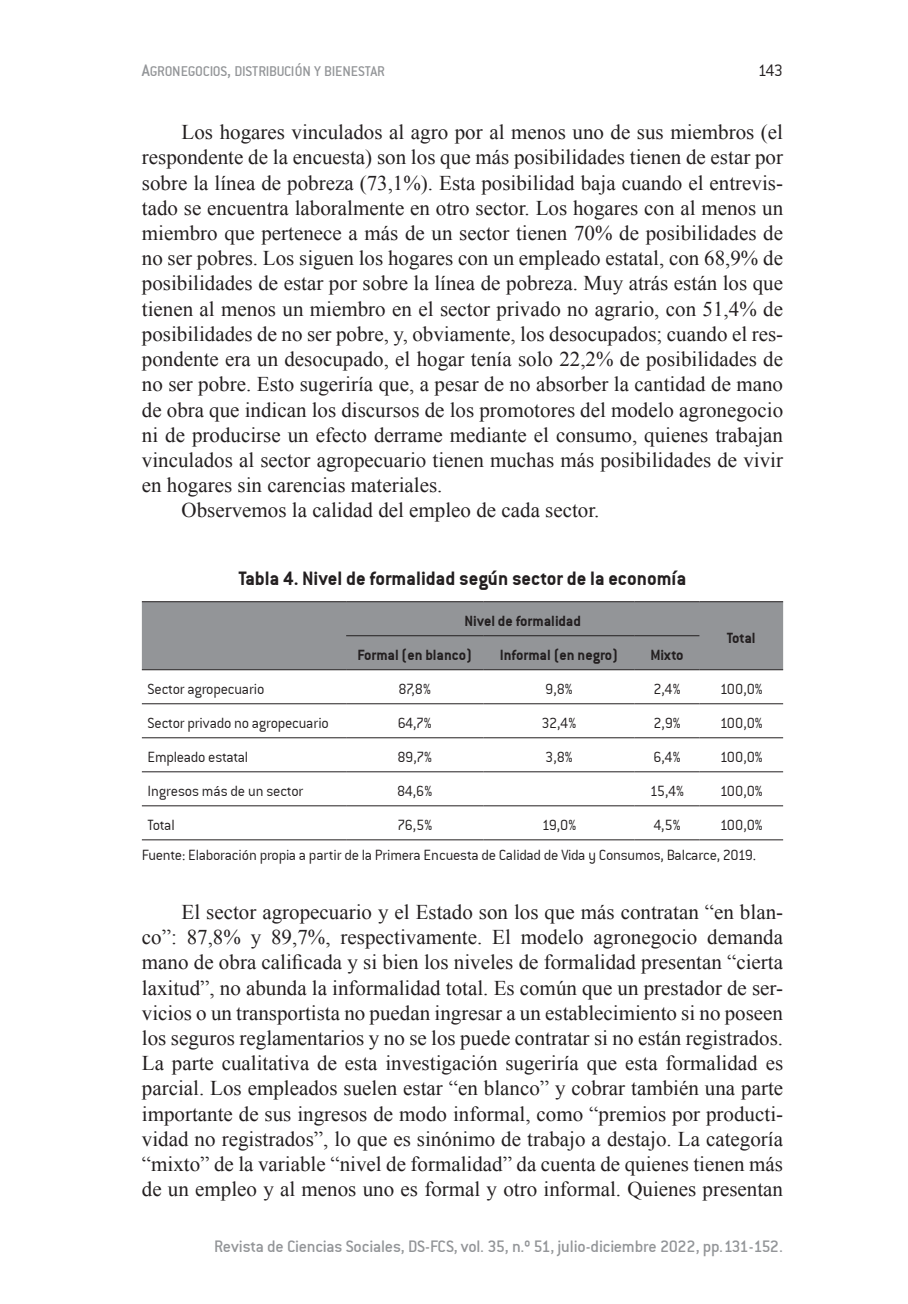
<style>
.page{position:relative;width:908px;height:1304px;background:#fff}
.page>*{position:absolute;margin:0;border:0;box-sizing:border-box;transform-origin:0 0}
.t1{font:21px/25.2px "Times New Roman";color:#231f20;text-align:justify}
.t2{font:21px "Conduit ITCTT Bold";color:#231f20}
.t3{font:18px "Conduit Md ITCTT Medium";letter-spacing:-.015em;color:#939598}
.t4{font:18px "Conduit ITCTT Light SC850";color:#231f20}
.t5{font:16px/30.4px "Conduit ITCTT Light";letter-spacing:-.015em;color:#231f20}
.t6{font:16px "Conduit ITCTT Bold";color:#231f20}
.t7{font:15.4px "Conduit Md ITCTT Medium SC850";letter-spacing:-.025em;color:#939598}
.s1{font-size:18px}
</style>
<div class="page">
<div style="left:142px;top:602px;width:640px;height:67px;background:#939598"></div>
<hr style="left:142px;top:601px;width:204px;height:1px;background:#231f20">
<hr style="left:346px;top:601px;width:137px;height:1px;background:#231f20">
<hr style="left:483px;top:601px;width:151px;height:1px;background:#231f20">
<hr style="left:634px;top:601px;width:65px;height:1px;background:#231f20">
<hr style="left:699px;top:601px;width:83px;height:1px;background:#231f20">
<hr style="left:346px;top:635px;width:137px;height:1px;background:#231f20">
<hr style="left:483px;top:635px;width:151px;height:1px;background:#231f20">
<hr style="left:634px;top:635px;width:65px;height:1px;background:#231f20">
<hr style="left:142px;top:669px;width:204px;height:1px;background:#231f20">
<hr style="left:346px;top:669px;width:137px;height:1px;background:#231f20">
<hr style="left:483px;top:669px;width:151px;height:1px;background:#231f20">
<hr style="left:634px;top:669px;width:65px;height:1px;background:#231f20">
<hr style="left:699px;top:669px;width:83px;height:1px;background:#231f20">
<hr style="left:142px;top:703px;width:204px;height:1px;background:#231f20">
<hr style="left:346px;top:703px;width:137px;height:1px;background:#231f20">
<hr style="left:483px;top:703px;width:151px;height:1px;background:#231f20">
<hr style="left:634px;top:703px;width:65px;height:1px;background:#231f20">
<hr style="left:699px;top:703px;width:83px;height:1px;background:#231f20">
<hr style="left:142px;top:737px;width:204px;height:1px;background:#231f20">
<hr style="left:346px;top:737px;width:137px;height:1px;background:#231f20">
<hr style="left:483px;top:737px;width:151px;height:1px;background:#231f20">
<hr style="left:634px;top:737px;width:65px;height:1px;background:#231f20">
<hr style="left:699px;top:737px;width:83px;height:1px;background:#231f20">
<hr style="left:142px;top:771px;width:204px;height:1px;background:#231f20">
<hr style="left:346px;top:771px;width:137px;height:1px;background:#231f20">
<hr style="left:483px;top:771px;width:151px;height:1px;background:#231f20">
<hr style="left:634px;top:771px;width:65px;height:1px;background:#231f20">
<hr style="left:699px;top:771px;width:83px;height:1px;background:#231f20">
<hr style="left:142px;top:805px;width:204px;height:1px;background:#231f20">
<hr style="left:346px;top:805px;width:137px;height:1px;background:#231f20">
<hr style="left:483px;top:805px;width:151px;height:1px;background:#231f20">
<hr style="left:634px;top:805px;width:65px;height:1px;background:#231f20">
<hr style="left:699px;top:805px;width:83px;height:1px;background:#231f20">
<hr style="left:142px;top:839px;width:204px;height:1px;background:#231f20">
<hr style="left:346px;top:839px;width:137px;height:1px;background:#231f20">
<hr style="left:483px;top:839px;width:151px;height:1px;background:#231f20">
<hr style="left:634px;top:839px;width:65px;height:1px;background:#231f20">
<hr style="left:699px;top:839px;width:83px;height:1px;background:#231f20">
<p class="t7" style="left:142px;top:63px;width:243px"><span class="s1">A</span>GRONEGOCIOS<span class="s1">,</span> DISTRIBUCIÓN Y BIENESTAR</p>
<p class="t4" style="left:757px;top:61px;width:27px">143</p>
<p class="t1" style="left:181px;top:119px;width:602px">Los hogares vinculados al agro por al menos uno de sus miembros (el</p>
<p class="t1" style="left:142px;top:145px;width:642px">respondente de la encuesta) son los que más posibilidades tienen de estar por</p>
<p class="t1" style="left:142px;top:170px;width:642px">sobre la línea de pobreza (73,1%). Esta posibilidad baja cuando el entrevis-</p>
<p class="t1" style="left:142px;top:195px;width:642px">tado se encuentra laboralmente en otro sector. Los hogares con al menos un</p>
<p class="t1" style="left:142px;top:220px;width:642px">miembro que pertenece a más de un sector tienen 70% de posibilidades de</p>
<p class="t1" style="left:142px;top:245px;width:642px">no ser pobres. Los siguen los hogares con un empleado estatal, con 68,9% de</p>
<p class="t1" style="left:142px;top:271px;width:642px">posibilidades de estar por sobre la línea de pobreza. Muy atrás están los que</p>
<p class="t1" style="left:142px;top:296px;width:642px">tienen al menos un miembro en el sector privado no agrario, con 51,4% de</p>
<p class="t1" style="left:142px;top:321px;width:642px">posibilidades de no ser pobre, y, obviamente, los desocupados; cuando el res-</p>
<p class="t1" style="left:142px;top:346px;width:642px">pondente era un desocupado, el hogar tenía solo 22,2% de posibilidades de</p>
<p class="t1" style="left:142px;top:371px;width:642px">no ser pobre. Esto sugeriría que, a pesar de no absorber la cantidad de mano</p>
<p class="t1" style="left:142px;top:397px;width:642px">de obra que indican los discursos de los promotores del modelo agronegocio</p>
<p class="t1" style="left:142px;top:422px;width:642px">ni de producirse un efecto derrame mediante el consumo, quienes trabajan</p>
<p class="t1" style="left:142px;top:447px;width:642px">vinculados al sector agropecuario tienen muchas más posibilidades de vivir</p>
<p class="t1" style="left:142px;top:472px;width:302px">en hogares sin carencias materiales.</p>
<p class="t1" style="left:181px;top:497px;width:419px">Observemos la calidad del empleo de cada sector.</p>
<p class="t2" style="left:238px;top:566px;width:449px">Tabla 4. Nivel de formalidad según sector de la economía</p>
<p class="t6" style="left:464px;top:612px;width:118px">Nivel de formalidad</p>
<p class="t6" style="left:357px;top:646px;width:116px">Formal (en blanco)</p>
<p class="t6" style="left:499px;top:646px;width:120px">Informal (en negro)</p>
<p class="t6" style="left:650px;top:646px;width:35px">Mixto</p>
<p class="t6" style="left:726px;top:629px;width:30px">Total</p>
<p class="t5" style="left:147px;top:673px;width:118px">Sector agropecuario</p>
<p class="t5" style="left:398px;top:673px;width:34px">87,8%</p>
<p class="t5" style="left:545px;top:673px;width:29px">9,8%</p>
<p class="t5" style="left:653px;top:673px;width:29px">2,4%</p>
<p class="t5" style="left:719px;top:673px;width:44px">100,0%</p>
<p class="t5" style="left:147px;top:707px;width:183px">Sector privado no agropecuario</p>
<p class="t5" style="left:397px;top:707px;width:35px">64,7%</p>
<p class="t5" style="left:541px;top:707px;width:36px">32,4%</p>
<p class="t5" style="left:653px;top:707px;width:29px">2,9%</p>
<p class="t5" style="left:719px;top:707px;width:44px">100,0%</p>
<p class="t5" style="left:147px;top:741px;width:102px">Empleado estatal</p>
<p class="t5" style="left:397px;top:741px;width:36px">89,7%</p>
<p class="t5" style="left:545px;top:741px;width:29px">3,8%</p>
<p class="t5" style="left:653px;top:741px;width:29px">6,4%</p>
<p class="t5" style="left:719px;top:741px;width:44px">100,0%</p>
<p class="t5" style="left:147px;top:775px;width:157px">Ingresos más de un sector</p>
<p class="t5" style="left:397px;top:775px;width:36px">84,6%</p>
<p class="t5" style="left:649px;top:775px;width:36px">15,4%</p>
<p class="t5" style="left:719px;top:775px;width:44px">100,0%</p>
<p class="t5" style="left:147px;top:809px;width:29px">Total</p>
<p class="t5" style="left:397px;top:809px;width:36px">76,5%</p>
<p class="t5" style="left:541px;top:809px;width:36px">19,0%</p>
<p class="t5" style="left:653px;top:809px;width:29px">4,5%</p>
<p class="t5" style="left:142px;top:809px;width:622px;text-indent:577px">100,0%<br>Fuente: Elaboración propia a partir de la Primera Encuesta de Calidad de Vida y Consumos, Balcarce, 2019.</p>
<p class="t1" style="left:142px;top:899px;width:642px;text-indent:40px">El sector agropecuario y el Estado son los que más contratan “en blan&shy;co”: 87,8% y 89,7%, respectivamente. El modelo agronegocio demanda mano de obra calificada y si bien los niveles de formalidad presentan “cierta laxitud”, no abunda la informalidad total. Es común que un prestador de ser&shy;vicios o un transportista no puedan ingresar a un establecimiento si no poseen los seguros reglamentarios y no se los puede contratar si no están registrados.<br>La parte cualitativa de esta investigación sugeriría que esta formalidad es parcial. Los empleados suelen estar “en blanco” y cobrar también una parte importante de sus ingresos de modo informal, como “premios por producti&shy;vidad no registrados”, lo que es sinónimo de trabajo a destajo. La categoría “mixto” de la variable “nivel de formalidad” da cuenta de quienes tienen más de un empleo y al menos uno es formal y otro informal. Quienes presentan</p>
<p class="t3" style="left:214px;top:1236px;width:570px">Revista de Ciencias Sociales, DS-FCS, vol. 35, n.º 51, julio-diciembre 2022, pp.131-152.</p>
</div>
